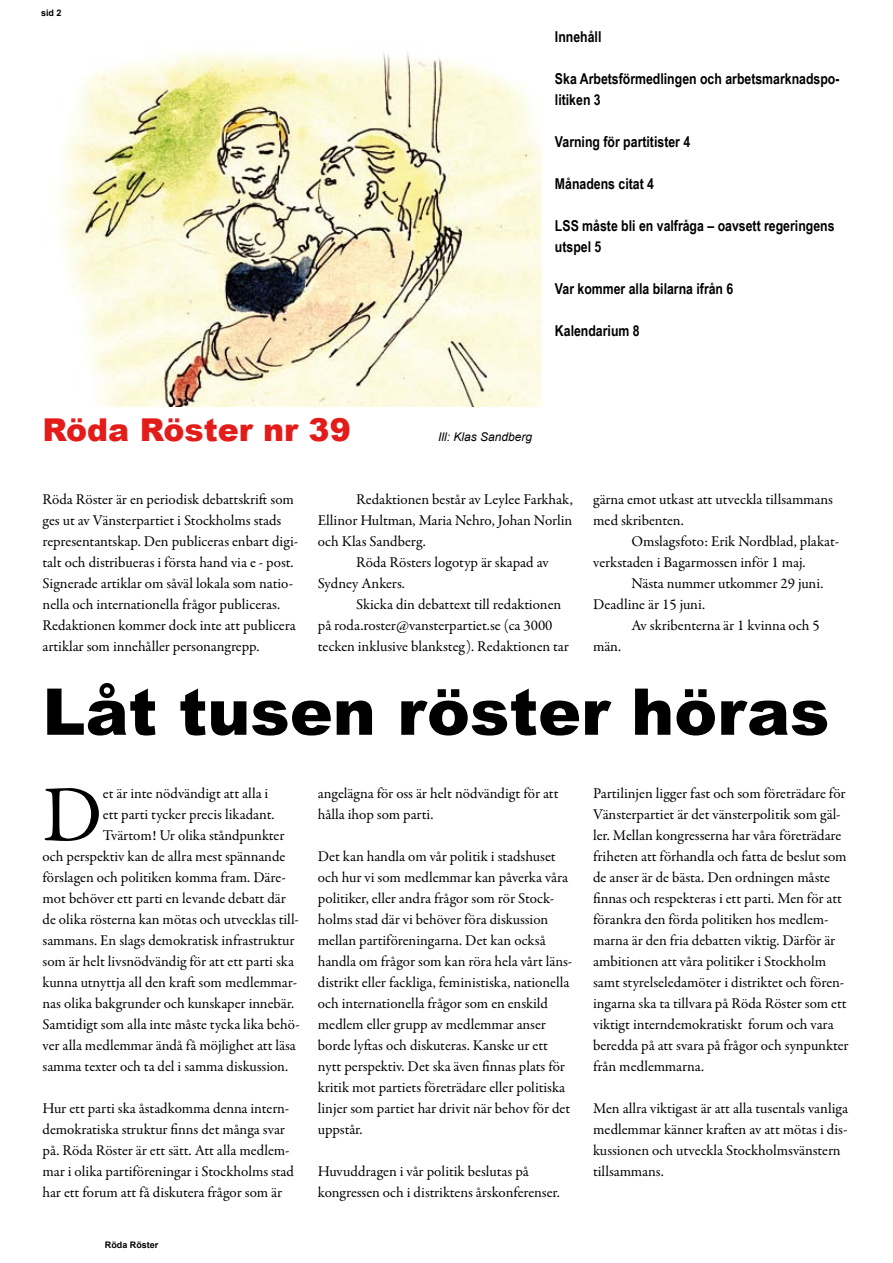
<style>
.page{position:relative;width:893px;height:1263px;background:#fff}
.page>*{position:absolute;margin:0;border:0;box-sizing:border-box;transform-origin:0 0}
.t1{font:79.8px "Garamond Premr Pro";color:#000}
.t2{font:900 64.5px "Arial";color:#000}
.t3{font:900 31.5px "Arial";color:#e31b19}
.t4{font:15px/21px "Garamond Premr Pro";letter-spacing:-.005em;color:#000}
.t5{font:700 15px/21px "Arial Narrow";color:#000}
.t6{font:italic 12px "Arial";color:#000}
.t7{font:700 9px "Arial";color:#000}
</style>
<div class="page">
<img style="left:60px;top:51px;width:480px;height:355px">
<p class="t7" style="left:41px;top:7px;width:22px">sid 2</p>
<h3 class="t3" style="left:43px;top:407px;width:310px">Röda Röster nr 39</h3>
<p class="t5" style="left:555px;top:25px;width:48px">Innehåll</p>
<p class="t5" style="left:555px;top:67px;width:286px">Ska Arbetsförmedlingen och arbetsmarknadspo&shy;litiken 3</p>
<p class="t5" style="left:555px;top:130px;width:137px">Varning för partitister 4</p>
<p class="t5" style="left:555px;top:172px;width:101px">Månadens citat 4</p>
<p class="t5" style="left:555px;top:214px;width:281px">LSS måste bli en valfråga – oavsett regeringens utspel 5</p>
<p class="t5" style="left:555px;top:277px;width:180px">Var kommer alla bilarna ifrån 6</p>
<p class="t5" style="left:555px;top:319px;width:86px">Kalendarium 8</p>
<p class="t6" style="left:438px;top:429px;width:96px">Ill: Klas Sandberg</p>
<p class="t4" style="left:43px;top:489px;width:257px">Röda Röster är en periodisk debattskrift som ges ut av Vänsterpartiet i Stockholms stads representantskap. Den publiceras enbart digi&shy;talt och distribueras i första hand via e - post.<br>Signerade artiklar om såväl lokala som natio&shy;nella och internationella frågor publiceras.<br>Redaktionen kommer dock inte att publicera artiklar som innehåller personangrepp.</p>
<p class="t4" style="left:356px;top:489px;width:218px">Redaktionen består av Leylee Farkhak,</p>
<p class="t4" style="left:318px;top:510px;width:256px">Ellinor Hultman, Maria Nehro, Johan Norlin</p>
<p class="t4" style="left:318px;top:531px;width:109px">och Klas Sandberg.</p>
<p class="t4" style="left:356px;top:552px;width:194px">Röda Rösters logotyp är skapad av</p>
<p class="t4" style="left:318px;top:573px;width:89px">Sydney Ankers.</p>
<p class="t4" style="left:356px;top:594px;width:207px">Skicka din debattext till redaktionen</p>
<p class="t4" style="left:318px;top:615px;width:236px">på roda.roster@vansterpartiet.se (ca 3000</p>
<p class="t4" style="left:318px;top:636px;width:253px">tecken inklusive blanksteg). Redaktionen tar</p>
<p class="t4" style="left:593px;top:489px;width:241px">gärna emot utkast att utveckla tillsammans med skribenten.</p>
<p class="t4" style="left:593px;top:531px;width:247px;text-indent:38px">Omslagsfoto: Erik Nordblad, plakat&shy;verkstaden i Bagarmossen inför 1 maj.</p>
<p class="t4" style="left:593px;top:573px;width:232px;text-indent:38px">Nästa nummer utkommer 29 juni.<br>Deadline är 15 juni.</p>
<p class="t4" style="left:631px;top:615px;width:190px">Av skribenterna är 1 kvinna och 5</p>
<p class="t4" style="left:593px;top:636px;width:30px">män.</p>
<h2 class="t2" style="left:43px;top:665px;width:788px">Låt tusen röster höras</h2>
<h1 class="t1" style="left:43px;top:767px;width:62px">D</h1>
<p class="t4" style="left:103px;top:783px;width:167px">et är inte nödvändigt att alla i</p>
<p class="t4" style="left:103px;top:804px;width:173px">ett parti tycker precis likadant.</p>
<p class="t4" style="left:103px;top:825px;width:183px">Tvärtom! Ur olika ståndpunkter</p>
<p class="t4" style="left:43px;top:846px;width:244px">och perspektiv kan de allra mest spännande</p>
<p class="t4" style="left:43px;top:867px;width:245px">förslagen och politiken komma fram. Däre-</p>
<p class="t4" style="left:43px;top:888px;width:245px">mot behöver ett parti en levande debatt där</p>
<p class="t4" style="left:43px;top:909px;width:258px">de olika rösterna kan mötas och utvecklas till-</p>
<p class="t4" style="left:43px;top:930px;width:253px">sammans. En slags demokratisk infrastruktur</p>
<p class="t4" style="left:43px;top:951px;width:253px">som är helt livsnödvändig för att ett parti ska</p>
<p class="t4" style="left:43px;top:972px;width:256px">kunna utnyttja all den kraft som medlemmar-</p>
<p class="t4" style="left:43px;top:993px;width:253px">nas olika bakgrunder och kunskaper innebär.</p>
<p class="t4" style="left:43px;top:1014px;width:259px">Samtidigt som alla inte måste tycka lika behö-</p>
<p class="t4" style="left:43px;top:1035px;width:255px">ver alla medlemmar ändå få möjlighet att läsa</p>
<p class="t4" style="left:43px;top:1056px;width:247px">samma texter och ta del i samma diskussion.</p>
<p class="t4" style="left:43px;top:1098px;width:253px">Hur ett parti ska åstadkomma denna intern&shy;demokratiska struktur finns det många svar på. Röda Röster är ett sätt. Att alla medlem&shy;mar i olika partiföreningar i Stockholms stad har ett forum att få diskutera frågor som är</p>
<p class="t7" style="left:105px;top:1239px;width:55px">Röda Röster</p>
<p class="t4" style="left:318px;top:783px;width:242px">angelägna för oss är helt nödvändigt för att hålla ihop som parti.</p>
<p class="t4" style="left:318px;top:846px;width:256px">Det kan handla om vår politik i stadshuset och hur vi som medlemmar kan påverka våra politiker, eller andra frågor som rör Stock&shy;holms stad där vi behöver föra diskussion mellan partiföreningarna. Det kan också handla om frågor som kan röra hela vårt läns&shy;distrikt eller fackliga, feministiska, nationella och internationella frågor som en enskild medlem eller grupp av medlemmar anser borde lyftas och diskuteras. Kanske ur ett nytt perspektiv. Det ska även finnas plats för kritik mot partiets företrädare eller politiska linjer som partiet har drivit när behov för det uppstår.</p>
<p class="t4" style="left:318px;top:1161px;width:244px">Huvuddragen i vår politik beslutas på kongressen och i distriktens årskonferenser.</p>
<p class="t4" style="left:593px;top:783px;width:257px">Partilinjen ligger fast och som företrädare för Vänsterpartiet är det vänsterpolitik som gäl&shy;ler. Mellan kongresserna har våra företrädare friheten att förhandla och fatta de beslut som de anser är de bästa. Den ordningen måste finnas och respekteras i ett parti. Men för att förankra den förda politiken hos medlem&shy;marna är den fria debatten viktig. Därför är ambitionen att våra politiker i Stockholm samt styrelseledamöter i distriktet och fören&shy;ingarna ska ta tillvara på Röda Röster som ett viktigt interndemokratiskt forum och vara beredda på att svara på frågor och synpunkter från medlemmarna.</p>
<p class="t4" style="left:593px;top:1098px;width:256px">Men allra viktigast är att alla tusentals vanliga medlemmar känner kraften av att mötas i dis&shy;kussionen och utveckla Stockholmsvänstern tillsammans.</p>
</div>
